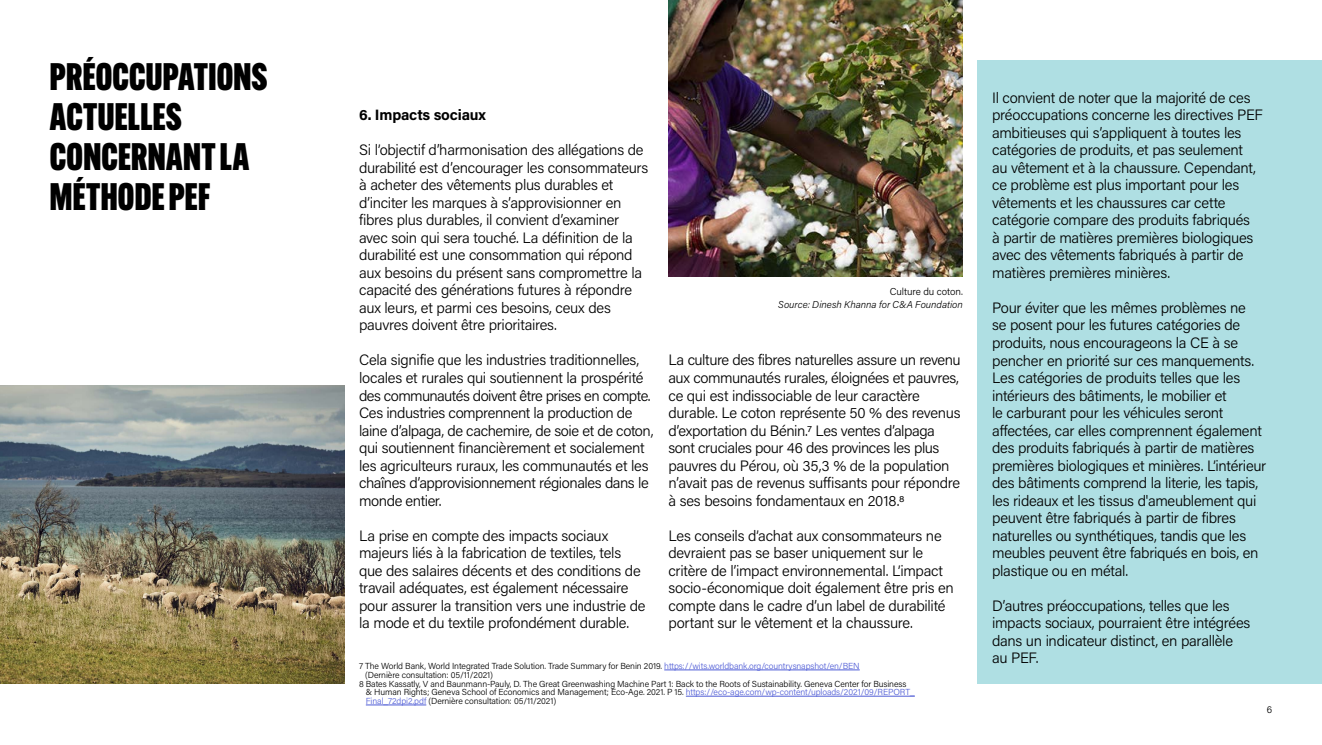
<style>
.page{position:relative;width:1322px;height:745px;background:#fff}
.page>*{position:absolute;margin:0;border:0;box-sizing:border-box;transform-origin:0 0}
.t1{font:900 37.5px/40px "Alternate Gothic Ex Cond ATF";letter-spacing:.01em;color:#000}
.t2{font:300 15px/17.5px "Acumin Pro";letter-spacing:-.02em;color:#000}
.t3{font:700 15px "Acumin Pro";letter-spacing:-.01em;color:#000}
.t4{font:italic 300 10px "Acumin Pro";color:#000}
.t5{font:300 10px "Acumin Pro";letter-spacing:-.005em;color:#000}
.t6{font:300 8.75px "Acumin Pro";letter-spacing:-.01em;color:#000}
.s1{font-size:14.38px}
.s2{color:#4f5cd6}
</style>
<div class="page">
<div style="left:978px;top:60px;width:344px;height:622px;background:#afdfe3"></div>
<img style="left:668px;top:0;width:295px;height:276px">
<img style="left:0;top:385px;width:344px;height:297px">
<hr style="left:664px;top:669px;width:196px;height:1px;background:#4f5cd6">
<hr style="left:686px;top:695px;width:229px;height:1px;background:#4f5cd6">
<hr style="left:366px;top:704px;width:60px;height:1px;background:#4f5cd6">
<h1 class="t1" style="left:50px;top:57px;width:219px">PRÉOCCUPATIONS<br>ACTUELLES<br>CONCERNANT LA<br>MÉTHODE PEF</h1>
<p class="t3" style="left:359px;top:104px;width:128px">6. Impacts sociaux</p>
<p class="t2" style="left:359px;top:140px;width:291px">Si l<span class="s1">’</span>objectif d’harmonisation des allégations de durabilité est d’encourager les consommateurs à acheter des vêtements plus durables et d’inciter les marques à s’approvisionner en fibres plus durables, il convient d’examiner avec soin qui sera touché. La définition de la durabilité est une consommation qui répond aux besoins du présent sans compromettre la capacité des générations futures à répondre aux leurs, et parmi ces besoins, ceux des pauvres doivent être prioritaires.</p>
<p class="t2" style="left:359px;top:350px;width:295px">Cela signifie que les industries traditionnelles, locales et rurales qui soutiennent la prospérité des communautés doivent être prises en compte.<br>Ces industries comprennent la production de laine d’alpaga, de cachemire, de soie et de coton, qui soutiennent financièrement et socialement les agriculteurs ruraux, les communautés et les chaînes d’approvisionnement régionales dans le monde entier.</p>
<p class="t2" style="left:359px;top:526px;width:288px">La prise en compte des impacts sociaux majeurs liés à la fabrication de textiles, tels que des salaires décents et des conditions de travail adéquates, est également nécessaire pour assurer la transition vers une industrie de la mode et du textile profondément durable.</p>
<p class="t5" style="left:890px;top:285px;width:75px">Culture du coton.</p>
<p class="t4" style="left:778px;top:297px;width:186px">Source: Dinesh Khanna for C&amp;A Foundation</p>
<p class="t2" style="left:668px;top:350px;width:294px">La culture des fibres naturelles assure un revenu aux communautés rurales, éloignées et pauvres, ce qui est indissociable de leur caractère durable. Le coton représente 50 % des revenus d’exportation du Bénin.7 Les ventes d’alpaga sont cruciales pour 46 des provinces les plus pauvres du Pérou, où 35,3 % de la population n’avait pas de revenus suffisants pour répondre à ses besoins fondamentaux en 2018.8</p>
<p class="t2" style="left:668px;top:525px;width:287px">Les conseils d<span class="s1">’</span>achat aux consommateurs ne devraient pas se baser uniquement sur le critère de l’impact environnemental. L<span class="s1">’</span>impact socio-économique doit également être pris en compte dans le cadre d’un label de durabilité portant sur le vêtement et la chaussure.</p>
<p class="t6" style="left:359px;top:659px;width:502px">7 The World Bank, World Integrated Trade Solution. Trade Summary for Benin 2019. <span class="s2">https://wits.worldbank.org/countrysnapshot/en/BEN</span></p>
<p class="t6" style="left:365px;top:668px;width:129px">(Dernière consultation: 05/11/2021)</p>
<p class="t6" style="left:359px;top:677px;width:549px">8 Bates Kassatly, V and Baunmann-Pauly, D. The Great Greenwashing Machine Part 1: Back to the Roots of Sustainability. Geneva Center for Business</p>
<p class="t6" style="left:366px;top:685px;width:550px">&amp; Human Rights; Geneva School of Economics and Management; Eco-Age. 2021. P 15. <span class="s2">https://eco-age.com/wp-content/uploads/2021/09/REPORT_</span></p>
<p class="t6" style="left:366px;top:694px;width:192px"><span class="s2">Final_72dpi2.pdf</span> (Dernière consultation: 05/11/2021)</p>
<p class="t2" style="left:992px;top:88px;width:272px">Il convient de noter que la majorité de ces préoccupations concerne les directives PEF ambitieuses qui s’appliquent à toutes les catégories de produits, et pas seulement<br>au vêtement et à la chaussure. Cependant, ce problème est plus important pour les vêtements et les chaussures car cette catégorie compare des produits fabriqués<br>à partir de matières premières biologiques avec des vêtements fabriqués à partir de matières premières minières.</p>
<p class="t2" style="left:992px;top:298px;width:276px">Pour éviter que les mêmes problèmes ne<br>se posent pour les futures catégories de produits, nous encourageons la CE à se pencher en priorité sur ces manquements.<br>Les catégories de produits telles que les intérieurs des bâtiments, le mobilier et<br>le carburant pour les véhicules seront affectées, car elles comprennent également des produits fabriqués à partir de matières premières biologiques et minières. L<span class="s1">’</span>intérieur des bâtiments comprend la literie, les tapis, les rideaux et les tissus d'ameublement qui peuvent être fabriqués à partir de fibres naturelles ou synthétiques, tandis que les meubles peuvent être fabriqués en bois, en plastique ou en métal.</p>
<p class="t2" style="left:992px;top:595px;width:260px">D’autres préoccupations, telles que les impacts sociaux, pourraient être intégrées dans un indicateur distinct, en parallèle au PEF.</p>
<p class="t5" style="left:1267px;top:702px;width:7px">6</p>
</div>
